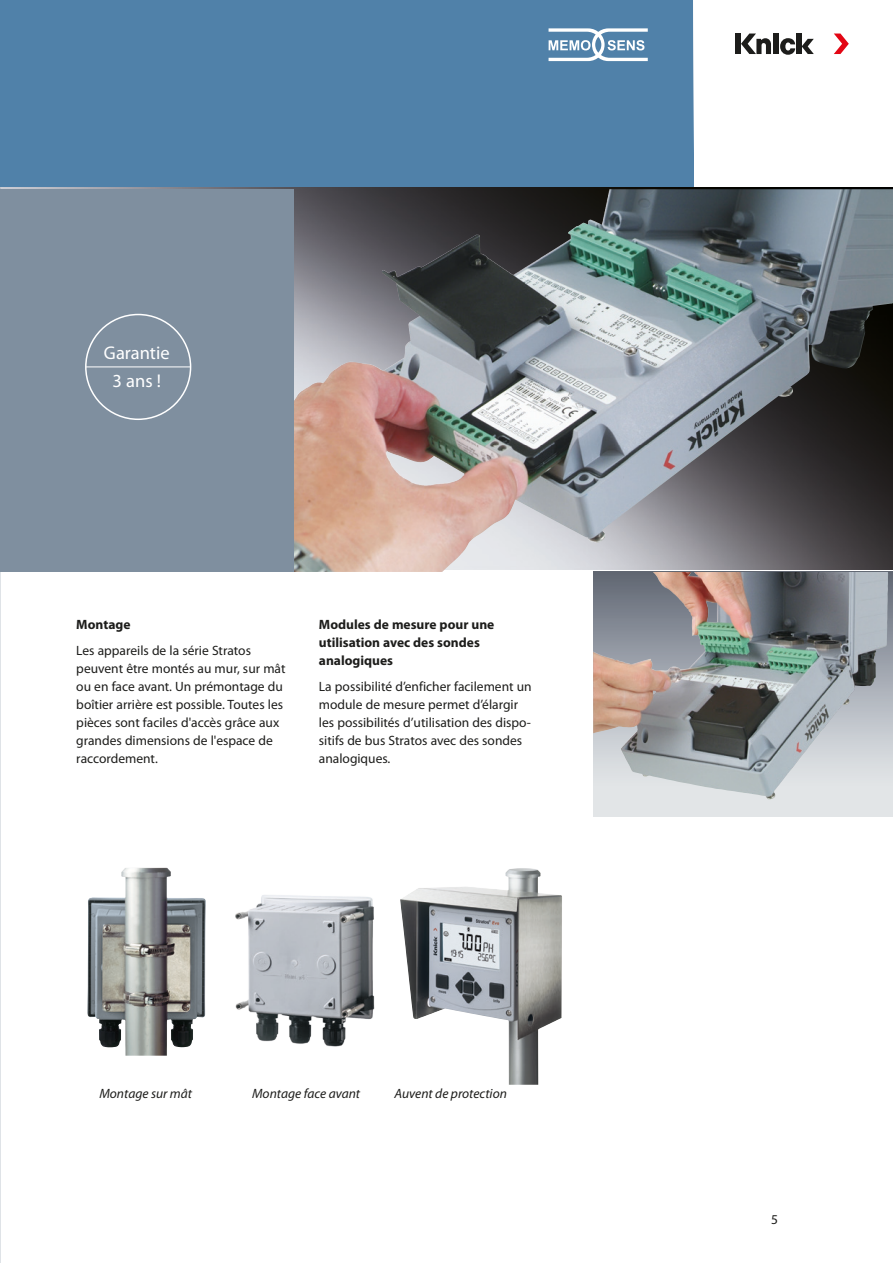
<style>
.page{position:relative;width:893px;height:1263px;background:#fff}
.page>*{position:absolute;margin:0;border:0;box-sizing:border-box;transform-origin:0 0}
.Headline{font:18.45px/27.8px "Myriad Pro";color:#fff;text-align:center}
.Fließtext{font:13.5px/18px "Myriad Pro";color:#1d1d1b}
.Fließtext-2{font:700 13.5px/18px "Myriad Pro";color:#1d1d1b}
.kursiv_9{font:italic 13.5px "Myriad Pro";color:#1d1d1b}
</style>
<div class="page">
<div style="left:0;top:0;width:693px;height:187px;background:#5081a9"></div>
<hr style="left:0;top:0;width:1px;height:187px;background:#003866">
<div style="left:735px;top:34px;width:6px;height:20px;background:#1d1d1b"></div>
<div style="left:796px;top:34px;width:6px;height:20px;background:#1d1d1b"></div>
<svg style="left:802px;top:39px;width:12px;height:15px"></svg>
<svg style="left:834px;top:34px;width:15px;height:20px"></svg>
<svg style="left:741px;top:34px;width:54px;height:21px"></svg>
<hr style="left:0;top:187px;width:1px;height:383px;background:#bcc1ca">
<svg style="left:593px;top:572px;width:300px;height:244px;background:#a7aeb2"></svg>
<img style="left:593px;top:572px;width:180px;height:227px">
<img style="left:235px;top:895px;width:140px;height:152px">
<img style="left:87px;top:868px;width:119px;height:188px">
<img style="left:400px;top:868px;width:162px;height:217px">
<svg style="left:549px;top:28px;width:99px;height:33px"></svg>
<img style="left:293px;top:189px;width:600px;height:383px">
<div style="left:0;top:189px;width:293px;height:383px;background:#7f8f9f"></div>
<div style="left:85px;top:314px;width:106px;height:106px;border:2px solid #fff;border-radius:50%"></div>
<hr style="left:86px;top:367px;width:104px;height:1px;background:#fff">
<p class="Headline" style="left:104px;top:338px;width:67px">Garantie<br>3 ans !</p>
<p class="Fließtext-2" style="left:76px;top:615px;width:56px">Montage</p>
<p class="Fließtext" style="left:76px;top:642px;width:211px">Les appareils de la série Stratos peuvent être montés au mur, sur mât ou en face avant. Un prémontage du boîtier arrière est possible. Toutes les pièces sont faciles d'accès grâce aux grandes dimensions de l'espace de raccordement.</p>
<p class="Fließtext-2" style="left:319px;top:615px;width:177px">Modules de mesure pour une utilisation avec des sondes analogiques</p>
<p class="Fließtext" style="left:319px;top:678px;width:214px">La possibilité d’enficher facilement un module de mesure permet d’élargir les possibilités d’utilisation des dispo&shy;sitifs de bus Stratos avec des sondes analogiques.</p>
<p class="kursiv_9" style="left:99px;top:1085px;width:94px">Montage sur mât</p>
<p class="kursiv_9" style="left:252px;top:1085px;width:110px">Montage face avant</p>
<p class="kursiv_9" style="left:395px;top:1085px;width:114px">Auvent de protection</p>
<p class="Fließtext" style="left:771px;top:1210px;width:8px">5</p>
</div>
